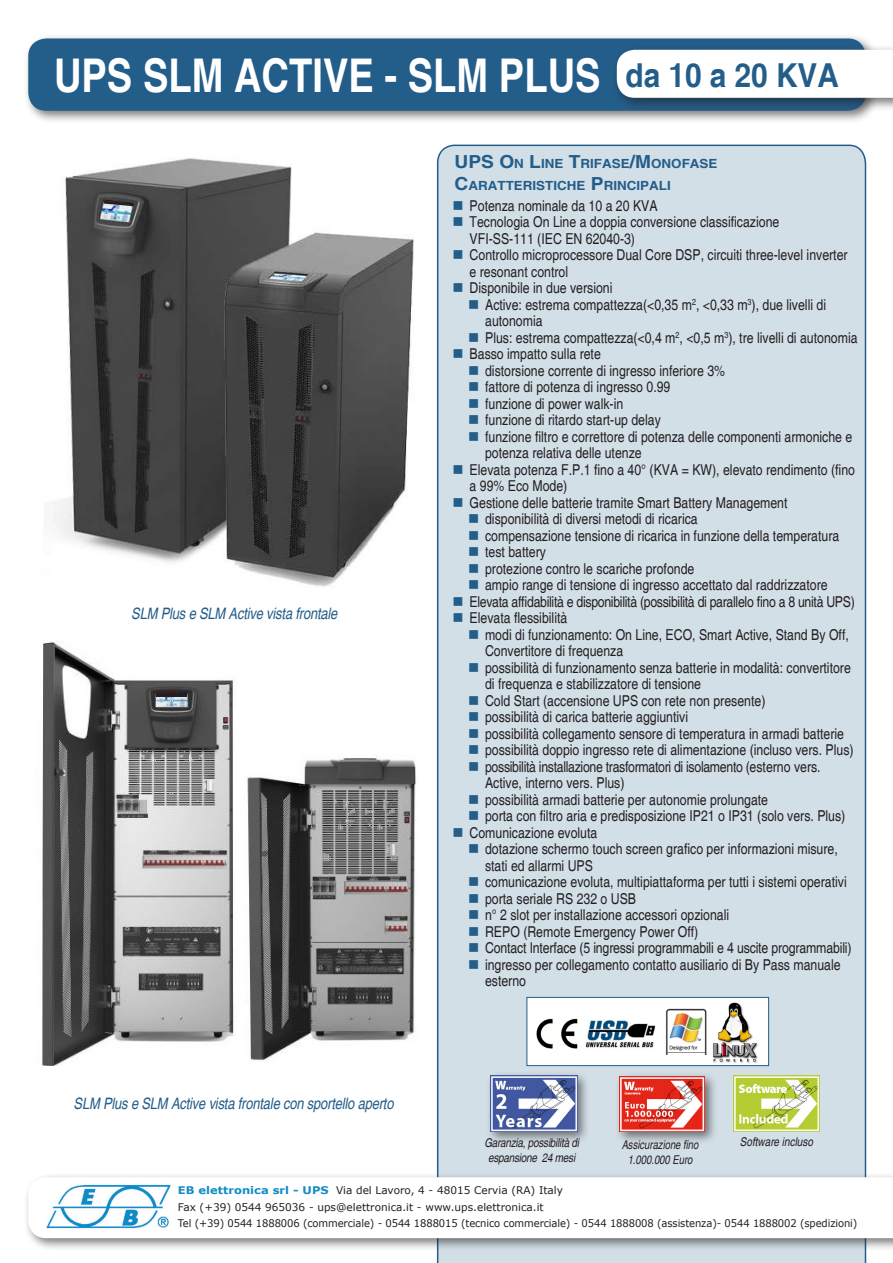
<style>
.page{position:relative;width:893px;height:1263px;background:#fff}
.page>*{position:absolute;margin:0;border:0;box-sizing:border-box;transform-origin:0 0}
.t1{font:700 condensed 46.5px "Helvetica";color:#fff}
.t2{font:700 condensed 33px "Helvetica";color:#235d89;scale:1.1 1}
.t3{font:italic condensed 15.75px "Helvetica";letter-spacing:-.01em;color:#235d89}
.t4{font:condensed 15px/16.5px "Helvetica";color:#231f20}
.t5{font:condensed 15px "Helvetica";letter-spacing:-.02em;color:#231f20}
.t6{font:700 condensed 12.6px/21.6px "Helvetica";color:#235d89;scale:1.3 1}
.t7{font:italic condensed 12.15px "Helvetica";letter-spacing:-.02em;color:#231f20}
.t8{font:italic condensed 12.15px/14.5px "Helvetica";color:#231f20;text-align:center;scale:.95 1}
.t9{font:italic condensed 12.15px "Helvetica";color:#231f20}
.t10{font:10.5px/16.5px "Verdana";letter-spacing:-.01em;color:#231f20}
.s1{font-size:18px}
.s2{font-weight:700;color:#128bc6}
</style>
<div class="page">
<div style="left:437px;top:145px;width:429px;height:1118px;background:#d3dfe7"></div>
<div style="left:23px;top:33px;width:855px;height:90px;background:#231f20;opacity:.6"></div>
<div style="left:28px;top:38px;width:838px;height:73px;background:#235d89;border-radius:18px"></div>
<div style="left:611px;top:44px;width:282px;height:67px;background:#231f20;opacity:.6"></div>
<div style="left:617px;top:50px;width:276px;height:48px;background:#fff"></div>
<img style="left:45px;top:158px;width:369px;height:429px">
<div style="left:23px;top:1172px;width:870px;height:79px;background:#231f20;opacity:.6"></div>
<svg style="left:28px;top:1177px;width:865px;height:61px"></svg>
<img style="left:46px;top:1182px;width:125px;height:49px">
<div style="left:527px;top:997px;width:242px;height:69px;background:#fff;border:1px solid #235d89"></div>
<img style="left:585px;top:1020px;width:71px;height:28px">
<img style="left:665px;top:1008px;width:42px;height:47px">
<img style="left:713px;top:1002px;width:45px;height:61px">
<img style="left:536px;top:1018px;width:42px;height:31px">
<div style="left:485px;top:1071px;width:105px;height:74px;background:#231f20;opacity:.6"></div>
<img style="left:490px;top:1076px;width:87px;height:56px">
<div style="left:614px;top:1071px;width:103px;height:74px;background:#231f20;opacity:.6"></div>
<img style="left:619px;top:1077px;width:85px;height:55px">
<img style="left:734px;top:1076px;width:85px;height:55px">
<img style="left:41px;top:641px;width:193px;height:425px">
<img style="left:247px;top:757px;width:169px;height:304px">
<svg style="left:104px;top:201px;width:30px;height:5px"></svg>
<hr style="left:157px;top:693px;width:30px;height:3px;background:#231f20">
<svg style="left:454px;top:201px;width:9px;height:9px"></svg>
<svg style="left:454px;top:217px;width:9px;height:9px"></svg>
<svg style="left:454px;top:250px;width:9px;height:9px"></svg>
<svg style="left:454px;top:283px;width:9px;height:9px"></svg>
<svg style="left:469px;top:300px;width:9px;height:9px"></svg>
<svg style="left:469px;top:333px;width:9px;height:9px"></svg>
<svg style="left:454px;top:349px;width:9px;height:9px"></svg>
<svg style="left:469px;top:366px;width:9px;height:9px"></svg>
<svg style="left:469px;top:382px;width:9px;height:9px"></svg>
<svg style="left:469px;top:399px;width:9px;height:9px"></svg>
<svg style="left:469px;top:415px;width:9px;height:9px"></svg>
<svg style="left:469px;top:432px;width:9px;height:9px"></svg>
<svg style="left:454px;top:465px;width:9px;height:9px"></svg>
<svg style="left:454px;top:498px;width:9px;height:9px"></svg>
<svg style="left:469px;top:514px;width:9px;height:9px"></svg>
<svg style="left:469px;top:531px;width:9px;height:9px"></svg>
<svg style="left:469px;top:547px;width:9px;height:9px"></svg>
<svg style="left:469px;top:564px;width:9px;height:9px"></svg>
<svg style="left:469px;top:580px;width:9px;height:9px"></svg>
<svg style="left:454px;top:597px;width:8px;height:9px"></svg>
<svg style="left:454px;top:613px;width:8px;height:9px"></svg>
<svg style="left:469px;top:630px;width:9px;height:9px"></svg>
<svg style="left:469px;top:663px;width:9px;height:9px"></svg>
<svg style="left:469px;top:696px;width:9px;height:9px"></svg>
<svg style="left:469px;top:712px;width:9px;height:9px"></svg>
<svg style="left:469px;top:729px;width:9px;height:9px"></svg>
<svg style="left:469px;top:745px;width:9px;height:9px"></svg>
<svg style="left:469px;top:762px;width:9px;height:9px"></svg>
<svg style="left:469px;top:795px;width:9px;height:9px"></svg>
<svg style="left:469px;top:811px;width:9px;height:9px"></svg>
<svg style="left:454px;top:828px;width:8px;height:9px"></svg>
<svg style="left:469px;top:844px;width:9px;height:9px"></svg>
<svg style="left:469px;top:877px;width:9px;height:9px"></svg>
<svg style="left:469px;top:894px;width:9px;height:9px"></svg>
<svg style="left:469px;top:910px;width:9px;height:9px"></svg>
<svg style="left:469px;top:927px;width:9px;height:9px"></svg>
<svg style="left:469px;top:943px;width:9px;height:9px"></svg>
<svg style="left:469px;top:960px;width:9px;height:9px"></svg>
<h1 class="t1" style="left:54px;top:47px;width:381px">UPS SLM ACTIVE - SLM</h1>
<h1 class="t1" style="left:499px;top:47px;width:26px">PLUS</h1>
<h2 class="t2" style="left:625px;top:55px;width:176px">DA 10 A 20 KVA</h2>
<p class="t3" style="left:131px;top:604px;width:208px">SLM Plus e SLM Active vista frontale</p>
<p class="t3" style="left:74px;top:1094px;width:321px">SLM Plus e SLM Active vista frontale con sportello aperto</p>
<p class="t6" style="left:455px;top:153px;width:204px"><span class="s1">UPS O</span>N <span class="s1">L</span>INE <span class="s1">T</span>RIFASE<span class="s1">/M</span>ONOFASE<br><span class="s1">C</span>ARATTERISTICHE <span class="s1">P</span>RINCIPALI</p>
<p class="t4" style="left:470px;top:197px;width:379px">Potenza nominale da 10 a 20 KVA<br>Tecnologia On Line a doppia conversione classificazione<br>VFI-SS-111 (IEC EN 62040-3)<br>Controllo microprocessore Dual Core DSP, circuiti three-level inverter e resonant control<br>Disponibile in due versioni</p>
<p class="t4" style="left:485px;top:296px;width:342px">Active: estrema compattezza(&lt;0,35 m<sup>2</sup>, &lt;0,33 m<sup>3</sup>), due livelli di</p>
<p class="t4" style="left:485px;top:313px;width:59px">autonomia</p>
<p class="t4" style="left:485px;top:329px;width:374px">Plus: estrema compattezza(&lt;0,4 m<sup>2</sup>, &lt;0,5 m<sup>3</sup>), tre livelli di autonomia</p>
<p class="t4" style="left:470px;top:346px;width:133px">Basso impatto sulla rete</p>
<p class="t4" style="left:485px;top:362px;width:241px">distorsione corrente di ingresso inferiore 3%</p>
<p class="t4" style="left:485px;top:379px;width:187px">fattore di potenza di ingresso 0.99</p>
<p class="t4" style="left:485px;top:395px;width:140px">funzione di power walk-in</p>
<p class="t4" style="left:485px;top:412px;width:177px">funzione di ritardo start-up delay</p>
<p class="t4" style="left:485px;top:428px;width:369px">funzione filtro e correttore di potenza delle componenti armoniche e</p>
<p class="t4" style="left:485px;top:445px;width:158px">potenza relativa delle utenze</p>
<p class="t4" style="left:470px;top:461px;width:387px">Elevata potenza F.P.1 fino a 40° (KVA = KW), elevato rendimento (fino</p>
<p class="t4" style="left:470px;top:478px;width:99px">a 99% Eco Mode)</p>
<p class="t4" style="left:470px;top:494px;width:319px">Gestione delle batterie tramite Smart Battery Management</p>
<p class="t4" style="left:485px;top:511px;width:214px">disponibilità di diversi metodi di ricarica</p>
<p class="t4" style="left:485px;top:527px;width:356px">compensazione tensione di ricarica in funzione della temperatura</p>
<p class="t4" style="left:485px;top:544px;width:62px">test battery</p>
<p class="t4" style="left:485px;top:560px;width:211px">protezione contro le scariche profonde</p>
<p class="t4" style="left:485px;top:577px;width:344px">ampio range di tensione di ingresso accettato dal raddrizzatore</p>
<p class="t5" style="left:470px;top:593px;width:387px">Elevata affidabilità e disponibilità (possibilità di parallelo fino a 8 unità UPS)</p>
<p class="t4" style="left:470px;top:610px;width:99px">Elevata flessibilità</p>
<p class="t4" style="left:485px;top:626px;width:365px">modi di funzionamento: On Line, ECO, Smart Active, Stand By Off,</p>
<p class="t4" style="left:485px;top:643px;width:140px">Convertitore di frequenza</p>
<p class="t4" style="left:485px;top:659px;width:367px">possibilità di funzionamento senza batterie in modalità: convertitore</p>
<p class="t4" style="left:485px;top:676px;width:218px">di frequenza e stabilizzatore di tensione</p>
<p class="t4" style="left:485px;top:692px;width:282px">Cold Start (accensione UPS con rete non presente)</p>
<p class="t4" style="left:485px;top:709px;width:205px">possibilità di carica batterie aggiuntivi</p>
<p class="t4" style="left:485px;top:725px;width:360px">possibilità collegamento sensore di temperatura in armadi batterie</p>
<p class="t4" style="left:485px;top:742px;width:370px">possibilità doppio ingresso rete di alimentazione (incluso vers. Plus)</p>
<p class="t5" style="left:485px;top:758px;width:337px">possibilità installazione trasformatori di isolamento (esterno vers.</p>
<p class="t4" style="left:485px;top:775px;width:141px">Active, interno vers. Plus)</p>
<p class="t4" style="left:485px;top:791px;width:285px">possibilità armadi batterie per autonomie prolungate</p>
<p class="t4" style="left:485px;top:808px;width:362px">porta con filtro aria e predisposizione IP21 o IP31 (solo vers. Plus)</p>
<p class="t4" style="left:470px;top:824px;width:129px">Comunicazione evoluta</p>
<p class="t4" style="left:485px;top:841px;width:354px">dotazione schermo touch screen grafico per informazioni misure,</p>
<p class="t4" style="left:485px;top:857px;width:109px">stati ed allarmi UPS</p>
<p class="t4" style="left:485px;top:874px;width:363px">comunicazione evoluta, multipiattaforma per tutti i sistemi operativi</p>
<p class="t4" style="left:485px;top:890px;width:153px">porta seriale RS 232 o USB</p>
<p class="t4" style="left:485px;top:907px;width:246px">n° 2 slot per installazione accessori opzionali</p>
<p class="t4" style="left:485px;top:923px;width:215px">REPO (Remote Emergency Power Off)</p>
<p class="t4" style="left:485px;top:940px;width:368px">Contact Interface (5 ingressi programmabili e 4 uscite programmabili)</p>
<p class="t4" style="left:485px;top:956px;width:357px">ingresso per collegamento contatto ausiliario di By Pass manuale</p>
<p class="t4" style="left:485px;top:973px;width:43px">esterno</p>
<p class="t7" style="left:484px;top:1135px;width:96px">Garanzia, possibilità di</p>
<p class="t9" style="left:740px;top:1134px;width:75px">Software incluso</p>
<p class="t7" style="left:488px;top:1150px;width:89px">espansione 24 mesi</p>
<p class="t8" style="left:622px;top:1137px;width:82px">Assicurazione fino<br>1.000.000 Euro</p>
<p class="t10" style="left:178px;top:1182px;width:681px"><span class="s2">EB elettronica srl - UPS</span> Via del Lavoro, 4 - 48015 Cervia (RA) Italy<br>Fax (+39) 0544 965036 - ups@elettronica.it - www.ups.elettronica.it<br>Tel (+39) 0544 1888006 (commerciale) - 0544 1888015 (tecnico commerciale) - 0544 1888008 (assistenza)- 0544 1888002 (spedizioni)</p>
</div>
